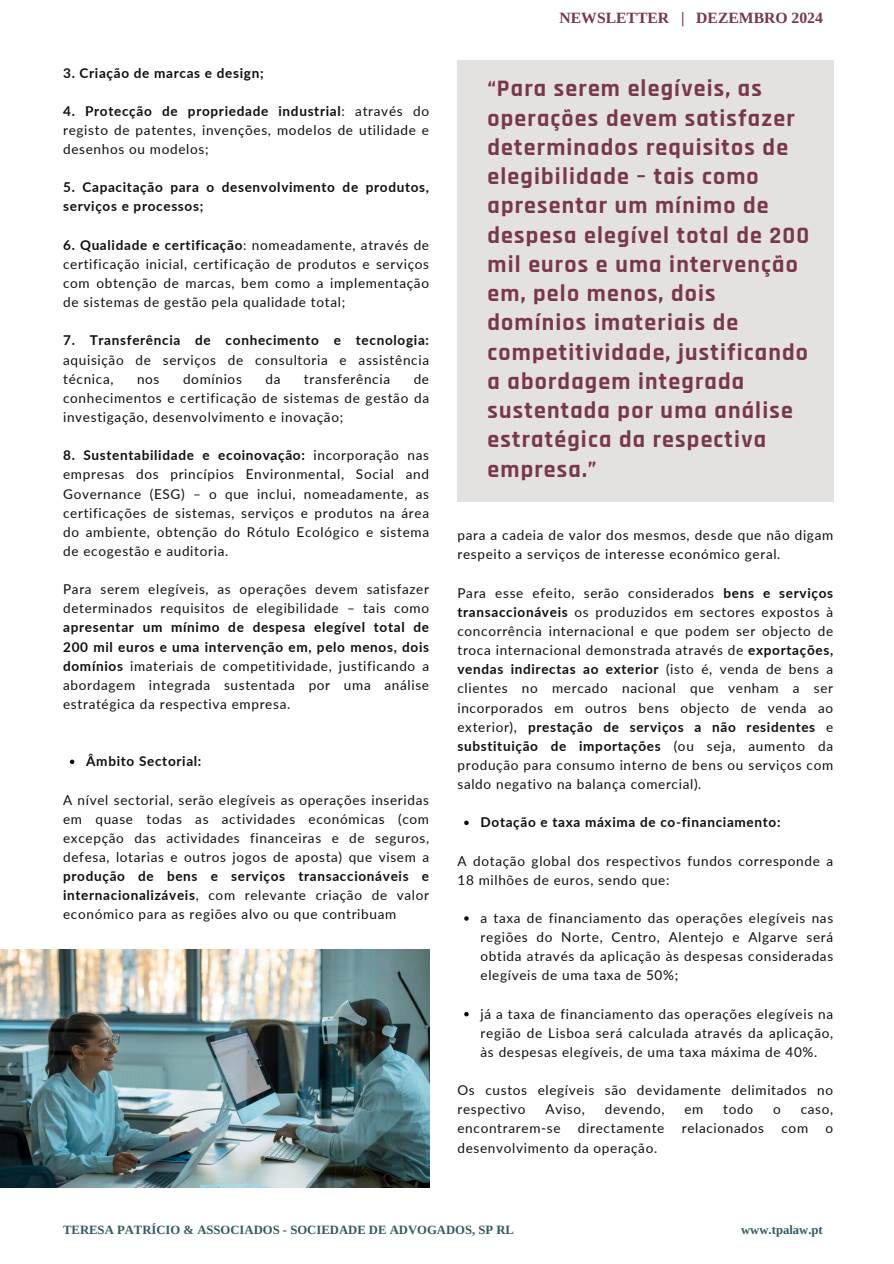
<style>
.page{position:relative;width:894px;height:1264px;background:#fff}
.page>*{position:absolute;margin:0;border:0;box-sizing:border-box;transform-origin:0 0}
.t1{font:700 23.85px/29.2px "Rajdhani";letter-spacing:.05em;color:#783849}
.t2{font:700 15.6px "Libra Serif Modern";color:#783849}
.t3{font:13.5px/19.2px "Lato";letter-spacing:.05em;color:#100f0e;text-align:justify}
.t4{font:700 13.5px/19.2px "Lato";letter-spacing:.05em;color:#100f0e}
.t5{font:700 12.75px "Libra Serif Modern";color:#315b63}
.s1{font-weight:700}
</style>
<div class="page">
<div style="left:457px;top:60px;width:376px;height:441px;background:#e4e1e1"></div>
<img style="left:0;top:949px;width:430px;height:238px">
<svg style="left:70px;top:759px;width:4px;height:5px"></svg>
<svg style="left:464px;top:820px;width:4px;height:5px"></svg>
<svg style="left:464px;top:916px;width:4px;height:4px"></svg>
<svg style="left:464px;top:1011px;width:4px;height:5px"></svg>
<h2 class="t4" style="left:63px;top:63px;width:202px">3. Criação de marcas e design;</h2>
<h4 class="t3" style="left:63px;top:101px;width:367px"><span class="s1">4. Protecção de propriedade industrial</span>: através do registo de patentes, invenções, modelos de utilidade e desenhos ou modelos;</h4>
<p class="t4" style="left:63px;top:177px;width:367px">5. Capacitação para o desenvolvimento de produtos, serviços e processos;</p>
<h4 class="t3" style="left:63px;top:235px;width:367px"><span class="s1">6. Qualidade e certificação</span>: nomeadamente, através de certificação inicial, certificação de produtos e serviços com obtenção de marcas, bem como a implementação de sistemas de gestão pela qualidade total;</h4>
<p class="t3" style="left:63px;top:330px;width:367px"><span class="s1">7. Transferência de conhecimento e tecnologia: </span>aquisição de serviços de consultoria e assistência técnica,</p>
<p class="t3" style="left:63px;top:369px;width:367px;text-indent:350px">de conhecimentos e certificação de sistemas de gestão da investigação, desenvolvimento e inovação;</p>
<p class="t3" style="left:63px;top:445px;width:367px"><span class="s1">8. Sustentabilidade e ecoinovação:</span> incorporação nas empresas dos princípios Environmental, Social and Governance (ESG) – o que inclui, nomeadamente, as certificações de sistemas, serviços e produtos na área do ambiente, obtenção do Rótulo Ecológico e sistema de ecogestão e auditoria.</p>
<p class="t3" style="left:63px;top:579px;width:367px">Para serem elegíveis, as operações devem satisfazer determinados requisitos de elegibilidade – tais como <span class="s1">apresentar um mínimo de despesa elegível total de 200 mil euros e uma intervenção em, pelo menos, dois domínios</span> imateriais de competitividade, justificando a abordagem integrada sustentada por uma análise estratégica da respectiva empresa.</p>
<p class="t3" style="left:137px;top:369px;width:24px">nos</p>
<p class="t3" style="left:183px;top:369px;width:60px">domínios</p>
<p class="t3" style="left:265px;top:369px;width:17px">da</p>
<p class="t3" style="left:304px;top:369px;width:88px">transferência</p>
<p class="t4" style="left:86px;top:751px;width:117px">Âmbito Sectorial:</p>
<p class="t3" style="left:63px;top:789px;width:367px">A nível sectorial, serão elegíveis as operações inseridas em quase todas as actividades económicas (com excepção das actividades financeiras e de seguros, defesa, lotarias e outros jogos de aposta) que visem a <span class="s1">produção de bens e serviços transaccionáveis e internacionalizáveis</span>, com relevante criação de valor económico para as regiões alvo ou que contribuam</p>
<p class="t2" style="left:559px;top:9px;width:265px">NEWSLETTER | DEZEMBRO 2024</p>
<p class="t1" style="left:487px;top:75px;width:323px">“Para serem elegíveis, as operações devem satisfazer determinados requisitos de elegibilidade – tais como apresentar um mínimo de despesa elegível total de 200 mil euros e uma intervenção em, pelo menos, dois domínios imateriais de competitividade, justificando a abordagem integrada sustentada por uma análise estratégica da respectiva empresa.”</p>
<h1 class="t3" style="left:457px;top:525px;width:377px">para a cadeia de valor dos mesmos, desde que não digam respeito a serviços de interesse económico geral.</h1>
<p class="t3" style="left:457px;top:583px;width:377px">Para esse efeito, serão considerados <span class="s1">bens e serviços transaccionáveis</span> os produzidos em sectores expostos à concorrência internacional e que podem ser objecto de troca internacional demonstrada através de <span class="s1">exportações, vendas indirectas ao exterior</span> (isto é, venda de bens a clientes no mercado nacional que venham a ser incorporados em outros bens objecto de venda ao exterior), <span class="s1">prestação de serviços a não residentes</span> e <span class="s1">substituição de importações</span> (ou seja, aumento da produção para consumo interno de bens ou serviços com saldo negativo na balança comercial).</p>
<p class="t4" style="left:480px;top:812px;width:301px">Dotação e taxa máxima de co-financiamento:</p>
<p class="t3" style="left:457px;top:850px;width:377px">A dotação global dos respectivos fundos corresponde a<br>18 milhões de euros, sendo que:</p>
<p class="t3" style="left:480px;top:908px;width:354px">a taxa de financiamento das operações elegíveis nas regiões do Norte, Centro, Alentejo e Algarve será obtida através da aplicação às despesas consideradas elegíveis de uma taxa de 50%;</p>
<p class="t3" style="left:480px;top:1003px;width:354px">já a taxa de financiamento das operações elegíveis na região de Lisboa será calculada através da aplicação, às despesas elegíveis, de uma taxa máxima de 40%.</p>
<p class="t3" style="left:457px;top:1080px;width:377px">Os custos elegíveis são devidamente delimitados no respectivo</p>
<p class="t3" style="left:545px;top:1099px;width:41px">Aviso,</p>
<p class="t3" style="left:604px;top:1099px;width:61px">devendo,</p>
<p class="t3" style="left:684px;top:1099px;width:20px">em</p>
<p class="t3" style="left:723px;top:1099px;width:31px">todo</p>
<p class="t3" style="left:772px;top:1099px;width:9px">o</p>
<p class="t3" style="left:800px;top:1099px;width:34px">caso,</p>
<p class="t3" style="left:457px;top:1118px;width:105px">encontrarem-se</p>
<p class="t3" style="left:577px;top:1118px;width:88px">directamente</p>
<p class="t3" style="left:681px;top:1118px;width:84px">relacionados</p>
<p class="t3" style="left:781px;top:1118px;width:28px">com</p>
<p class="t3" style="left:825px;top:1118px;width:9px">o</p>
<p class="t3" style="left:457px;top:1137px;width:201px">desenvolvimento da operação.</p>
<p class="t5" style="left:63px;top:1222px;width:452px">TERESA PATRÍCIO &amp; ASSOCIADOS - SOCIEDADE DE ADVOGADOS, SP RL</p>
<h3 class="t5" style="left:740px;top:1222px;width:83px">www.tpalaw.pt</h3>
</div>
